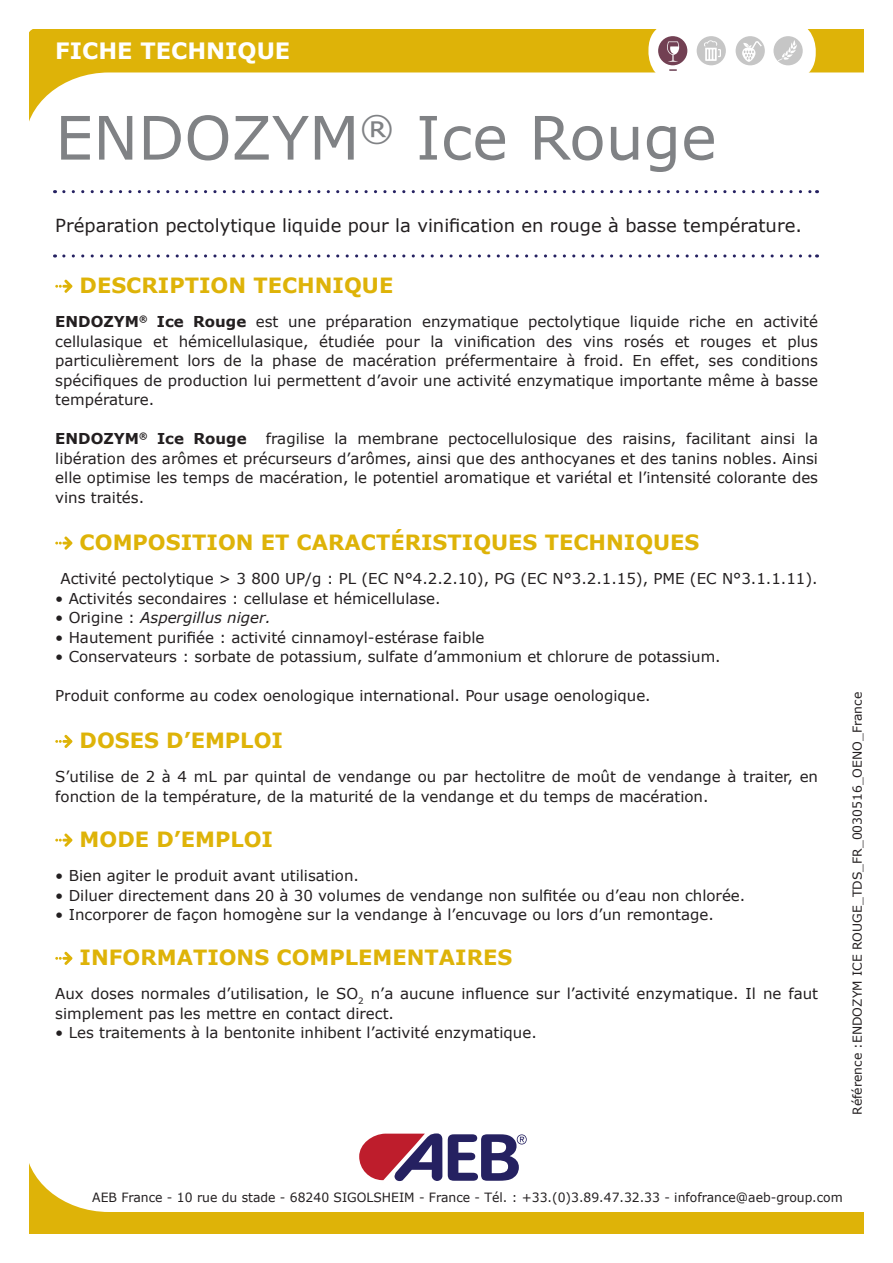
<style>
.page{position:relative;width:893px;height:1263px;background:#fff}
.page>*{position:absolute;margin:0;border:0;box-sizing:border-box;transform-origin:0 0}
.t1{font:60px "Verdana";color:#808285}
.t2{font:700 22.5px "Verdana";color:#fff}
.t3{font:700 21px "Verdana";color:#deb308}
.t4{font:18px "Verdana";color:#231f20}
.t5{font:15px/19.5px "Verdana";color:#231f20;text-align:justify}
.t6{font:italic 15px "Verdana";color:#231f20}
.t7{font:700 15px "Verdana";color:#231f20}
.t8{font:12.75px "Verdana";color:#231f20}
.t9{font:12.3px "Verdana";color:#231f20}
.s1{font-weight:700}
.s2{font-style:normal}
</style>
<div class="page">
<svg style="left:30px;top:30px;width:833px;height:89px"></svg>
<div style="left:648px;top:21px;width:168px;height:61px;background:#fff;border-radius:28px"></div>
<svg style="left:30px;top:1166px;width:833px;height:67px"></svg>
<svg style="left:64px;top:190px;width:753px;height:3px"></svg>
<svg style="left:64px;top:254px;width:753px;height:4px"></svg>
<svg style="left:55px;top:280px;width:17px;height:13px"></svg>
<svg style="left:55px;top:536px;width:17px;height:14px"></svg>
<svg style="left:55px;top:735px;width:17px;height:13px"></svg>
<svg style="left:55px;top:833px;width:17px;height:14px"></svg>
<svg style="left:55px;top:952px;width:17px;height:13px"></svg>
<svg style="left:359px;top:1133px;width:168px;height:49px"></svg>
<div style="left:773px;top:36px;width:30px;height:29px;background:#c6c6c6;border-radius:50%"></div>
<svg style="left:778px;top:40px;width:19px;height:21px"></svg>
<div style="left:736px;top:36px;width:29px;height:29px;background:#c6c6c6;border-radius:50%"></div>
<div style="left:658px;top:36px;width:29px;height:29px;background:#724053;border-radius:50%"></div>
<div style="left:697px;top:36px;width:29px;height:29px;background:#c6c6c6;border-radius:50%"></div>
<svg style="left:704px;top:40px;width:17px;height:21px"></svg>
<svg style="left:667px;top:41px;width:12px;height:21px"></svg>
<svg style="left:742px;top:41px;width:20px;height:21px"></svg>
<svg style="left:669px;top:69px;width:8px;height:2px"></svg>
<h2 class="t2" style="left:55px;top:35px;width:237px">FICHE TECHNIQUE</h2>
<h1 class="t1" style="left:55px;top:97px;width:663px">ENDOZYM<sup>®</sup> Ice Rouge</h1>
<p class="t4" style="left:55px;top:213px;width:748px">Préparation pectolytique liquide pour la vinification en rouge à basse température.</p>
<h3 class="t3" style="left:80px;top:270px;width:315px">DESCRIPTION TECHNIQUE</h3>
<p class="t5" style="left:55px;top:312px;width:764px"><span class="s1">ENDOZYM</span><sup>®</sup> <span class="s1">Ice Rouge</span> est une préparation enzymatique pectolytique liquide riche en activité cellulasique et hémicellulasique, étudiée pour la vinification des vins rosés et rouges et plus particulièrement lors de la phase de macération préfermentaire à froid. En effet, ses conditions spécifiques de production lui permettent d’avoir une activité enzymatique importante même à basse température.</p>
<p class="t7" style="left:55px;top:428px;width:193px">ENDOZYM<sup>®</sup> Ice Rouge</p>
<p class="t5" style="left:55px;top:429px;width:764px;text-indent:211px">fragilise la membrane pectocellulosique des raisins, facilitant ainsi la libération des arômes et précurseurs d’arômes, ainsi que des anthocyanes et des tanins nobles. Ainsi elle optimise les temps de macération, le potentiel aromatique et variétal et l’intensité colorante des vins traités.</p>
<h3 class="t3" style="left:80px;top:527px;width:621px">COMPOSITION ET CARACTÉRISTIQUES TECHNIQUES</h3>
<p class="t5" style="left:61px;top:569px;width:759px">Activité pectolytique &gt; 3 800 UP/g : PL (EC N°4.2.2.10), PG (EC N°3.2.1.15), PME (EC N°3.1.1.11).</p>
<p class="t5" style="left:55px;top:588px;width:387px">• Activités secondaires : cellulase et hémicellulase.</p>
<p class="t6" style="left:55px;top:607px;width:217px"><span class="s2">• Origine :</span> Aspergillus niger.</p>
<p class="t5" style="left:55px;top:627px;width:431px">• Hautement purifiée : activité cinnamoyl-estérase faible</p>
<p class="t5" style="left:55px;top:647px;width:667px">• Conservateurs : sorbate de potassium, sulfate d’ammonium et chlorure de potassium.</p>
<p class="t5" style="left:55px;top:686px;width:597px">Produit conforme au codex oenologique international. Pour usage oenologique.</p>
<h3 class="t3" style="left:80px;top:725px;width:205px">DOSES D’EMPLOI</h3>
<p class="t5" style="left:55px;top:767px;width:764px">S’utilise de 2 à 4 mL par quintal de vendange ou par hectolitre de moût de vendange à traiter, en fonction de la température, de la maturité de la vendange et du temps de macération.</p>
<h3 class="t3" style="left:80px;top:824px;width:195px">MODE D’EMPLOI</h3>
<p class="t5" style="left:55px;top:866px;width:305px">• Bien agiter le produit avant utilisation.</p>
<p class="t5" style="left:55px;top:885px;width:692px">• Diluer directement dans 20 à 30 volumes de vendange non sulfitée ou d’eau non chlorée.</p>
<p class="t5" style="left:55px;top:905px;width:660px">• Incorporer de façon homogène sur la vendange à l’encuvage ou lors d’un remontage.</p>
<h3 class="t3" style="left:80px;top:942px;width:434px">INFORMATIONS COMPLEMENTAIRES</h3>
<p class="t5" style="left:55px;top:984px;width:764px">Aux doses normales d’utilisation, le SO<sub>2</sub> n’a aucune influence sur l’activité enzymatique. Il ne faut simplement pas les mettre en contact direct.</p>
<p class="t5" style="left:55px;top:1023px;width:483px">• Les traitements à la bentonite inhibent l’activité enzymatique.</p>
<p class="t9" style="left:849px;top:1115px;width:424px;rotate:-90deg">Référence :ENDOZYM ICE ROUGE_TDS_FR_0030516_OENO_France</p>
<p class="t8" style="left:92px;top:1189px;width:752px">AEB France - 10 rue du stade - 68240 SIGOLSHEIM - France - Tél. : +33.(0)3.89.47.32.33 - infofrance@aeb-group.com</p>
</div>
